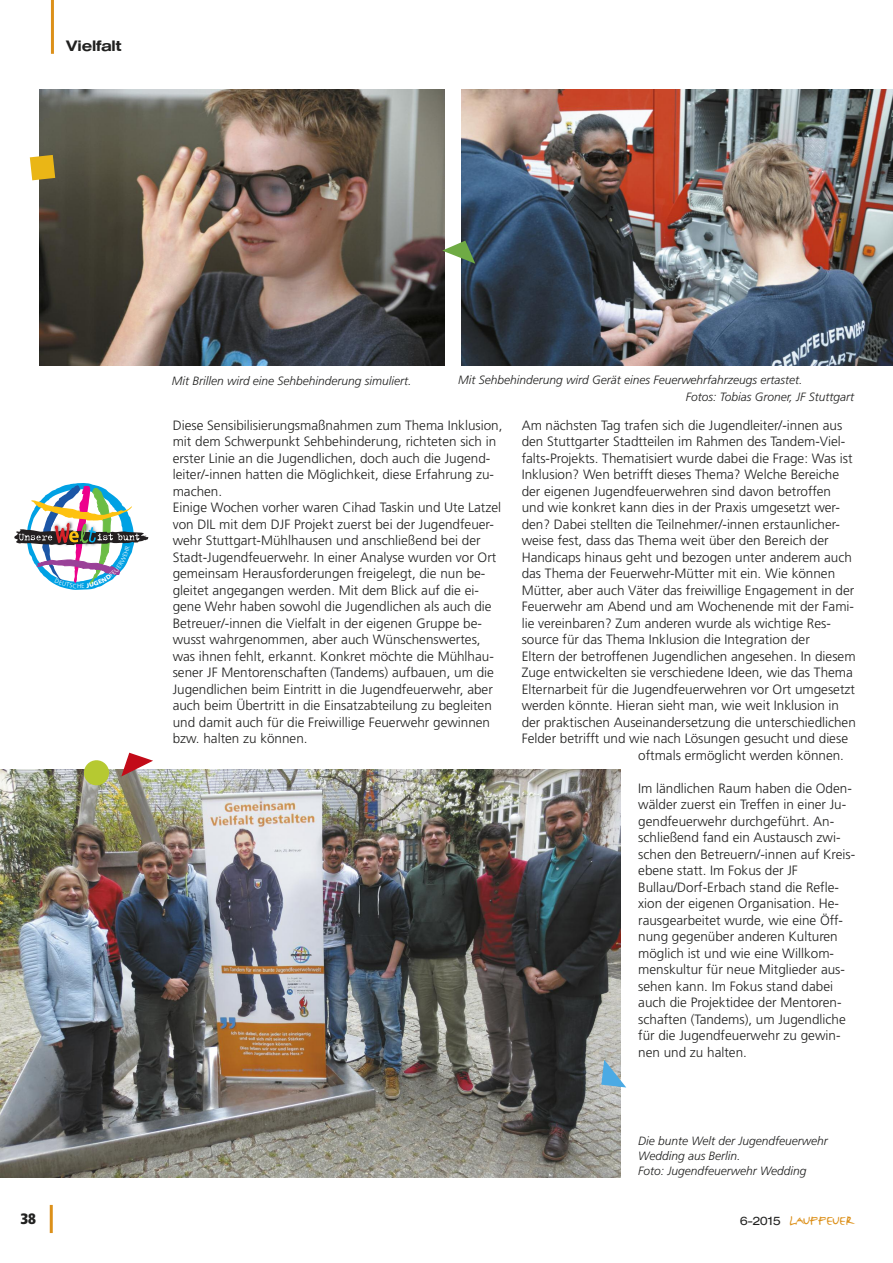
<style>
.page{position:relative;width:893px;height:1263px;background:#fff}
.page>*{position:absolute;margin:0;border:0;box-sizing:border-box;transform-origin:0 0}
.t1{font:27.75px "FF Justlefthand Caps";color:#dc901a}
.t2{font:500 15px "Helvetica Extended BQ";color:#212120}
.t3{font:900 condensed 15px "Frutiger";color:#212120}
.t4{font:300 13.5px/16.5px "Frutiger";color:#212120}
.t5{font:italic 300 12px/15px "Frutiger";color:#212120}
.t6{font:300 12px "Helvetica Extended BQ";color:#212120}
.t7{font:300 6.3px "Frutiger";color:#fff}
.s1{font-size:20.85px}
.s2{font-size:23.1px}
.s3{font-size:22.65px}
</style>
<div class="page">
<hr style="left:51px;top:0;width:3px;height:54px;background:#dc901a">
<hr style="left:50px;top:1205px;width:3px;height:28px;background:#dc901a">
<img style="left:461px;top:89px;width:432px;height:276px">
<img style="left:39px;top:90px;width:405px;height:276px">
<img style="left:0;top:770px;width:620px;height:407px">
<svg style="left:30px;top:155px;width:25px;height:25px"></svg>
<div style="left:84px;top:760px;width:25px;height:25px;background:#b6c931;border-radius:50%"></div>
<svg style="left:442px;top:241px;width:33px;height:23px"></svg>
<svg style="left:601px;top:1060px;width:25px;height:27px"></svg>
<svg style="left:121px;top:753px;width:32px;height:23px"></svg>
<svg style="left:14px;top:483px;width:135px;height:107px"></svg>
<p class="t2" style="left:66px;top:37px;width:57px">Vielfalt</p>
<p class="t7" style="left:77px;top:583px;width:6px">H</p>
<p class="t3" style="left:21px;top:1213px;width:17px">38</p>
<p class="t5" style="left:172px;top:374px;width:241px">Mit Brillen wird eine Sehbehinderung simuliert.</p>
<p class="t5" style="left:686px;top:373px;width:170px;line-height:16.5px;text-indent:-228px">Mit Sehbehinderung wird Gerät eines Feuerwehrfahrzeugs ertastet.<br>Fotos: Tobias Groner, JF Stuttgart</p>
<p class="t4" style="left:173px;top:418px;width:331px">Diese Sensibilisierungsmaßnahmen zum Thema Inklusion, mit dem Schwerpunkt Sehbehinderung, richteten sich in erster Linie an die Jugendlichen, doch auch die Jugend&shy;leiter/-innen hatten die Möglichkeit, diese Erfahrung zu&shy;machen.<br>Einige Wochen vorher waren Cihad Taskin und Ute Latzel von DIL mit dem DJF Projekt zuerst bei der Jugendfeuer&shy;wehr Stuttgart-Mühlhausen und anschließend bei der Stadt-Jugendfeuerwehr. In einer Analyse wurden vor Ort gemeinsam Herausforderungen freigelegt, die nun be&shy;gleitet angegangen werden. Mit dem Blick auf die ei&shy;gene Wehr haben sowohl die Jugendlichen als auch die Betreuer/-innen die Vielfalt in der eigenen Gruppe be&shy;wusst wahrgenommen, aber auch Wünschenswertes, was ihnen fehlt, erkannt. Konkret möchte die Mühlhau&shy;sener JF Mentorenschaften (Tandems) aufbauen, um die Jugendlichen beim Eintritt in die Jugendfeuerwehr, aber auch beim Übertritt in die Einsatzabteilung zu begleiten und damit auch für die Freiwillige Feuerwehr gewinnen bzw. halten zu können.</p>
<p class="t4" style="left:522px;top:418px;width:322px">Am nächsten Tag trafen sich die Jugendleiter/-innen aus</p>
<p class="t4" style="left:522px;top:434px;width:325px">den Stuttgarter Stadtteilen im Rahmen des Tandem-Viel-</p>
<p class="t4" style="left:522px;top:451px;width:332px">falts-Projekts. Thematisiert wurde dabei die Frage: Was ist</p>
<p class="t4" style="left:522px;top:467px;width:319px">Inklusion? Wen betrifft dieses Thema? Welche Bereiche</p>
<p class="t4" style="left:522px;top:484px;width:311px">der eigenen Jugendfeuerwehren sind davon betroffen</p>
<p class="t4" style="left:522px;top:500px;width:320px">und wie konkret kann dies in der Praxis umgesetzt wer-</p>
<p class="t4" style="left:522px;top:517px;width:320px">den? Dabei stellten die Teilnehmer/-innen erstaunlicher-</p>
<p class="t4" style="left:522px;top:533px;width:308px">weise fest, dass das Thema weit über den Bereich der</p>
<p class="t4" style="left:522px;top:550px;width:332px">Handicaps hinaus geht und bezogen unter anderem auch</p>
<p class="t4" style="left:522px;top:566px;width:315px">das Thema der Feuerwehr-Mütter mit ein. Wie können</p>
<p class="t4" style="left:522px;top:583px;width:334px">Mütter, aber auch Väter das freiwillige Engagement in der</p>
<p class="t4" style="left:522px;top:599px;width:334px">Feuerwehr am Abend und am Wochenende mit der Fami-</p>
<p class="t4" style="left:522px;top:616px;width:311px">lie vereinbaren? Zum anderen wurde als wichtige Res-</p>
<p class="t4" style="left:522px;top:632px;width:290px">source für das Thema Inklusion die Integration der</p>
<p class="t4" style="left:522px;top:649px;width:335px">Eltern der betroffenen Jugendlichen angesehen. In diesem</p>
<p class="t4" style="left:522px;top:665px;width:333px">Zuge entwickelten sie verschiedene Ideen, wie das Thema</p>
<p class="t4" style="left:522px;top:682px;width:335px">Elternarbeit für die Jugendfeuerwehren vor Ort umgesetzt</p>
<p class="t4" style="left:522px;top:698px;width:319px">werden könnte. Hieran sieht man, wie weit Inklusion in</p>
<p class="t4" style="left:522px;top:715px;width:336px">der praktischen Auseinandersetzung die unterschiedlichen</p>
<p class="t4" style="left:522px;top:731px;width:328px">Felder betrifft und wie nach Lösungen gesucht und diese</p>
<p class="t4" style="left:638px;top:748px;width:207px">oftmals ermöglicht werden können.</p>
<p class="t4" style="left:638px;top:781px;width:218px">Im ländlichen Raum haben die Oden&shy;wälder zuerst ein Treffen in einer Ju&shy;gendfeuerwehr durchgeführt. An&shy;schließend fand ein Austausch zwi&shy;schen den Betreuern/-innen auf Kreis&shy;ebene statt. Im Fokus der JF Bullau/Dorf-Erbach stand die Refle&shy;xion der eigenen Organisation. He&shy;rausgearbeitet wurde, wie eine Öff&shy;nung gegenüber anderen Kulturen möglich ist und wie eine Willkom&shy;menskultur für neue Mitglieder aus&shy;sehen kann. Im Fokus stand dabei auch die Projektidee der Mentoren&shy;schaften (Tandems), um Jugendliche für die Jugendfeuerwehr zu gewin&shy;nen und zu halten.</p>
<p class="t5" style="left:638px;top:1135px;width:191px">Die bunte Welt der Jugendfeuerwehr<br>Wedding aus Berlin.<br>Foto: Jugendfeuerwehr Wedding</p>
<p class="t6" style="left:740px;top:1214px;width:42px">6-2015</p>
<h1 class="t1" style="left:788px;top:1199px;width:67px">l<span class="s1">a</span>uff<span class="s2">e</span>u<span class="s3">e</span>r</h1>
</div>
